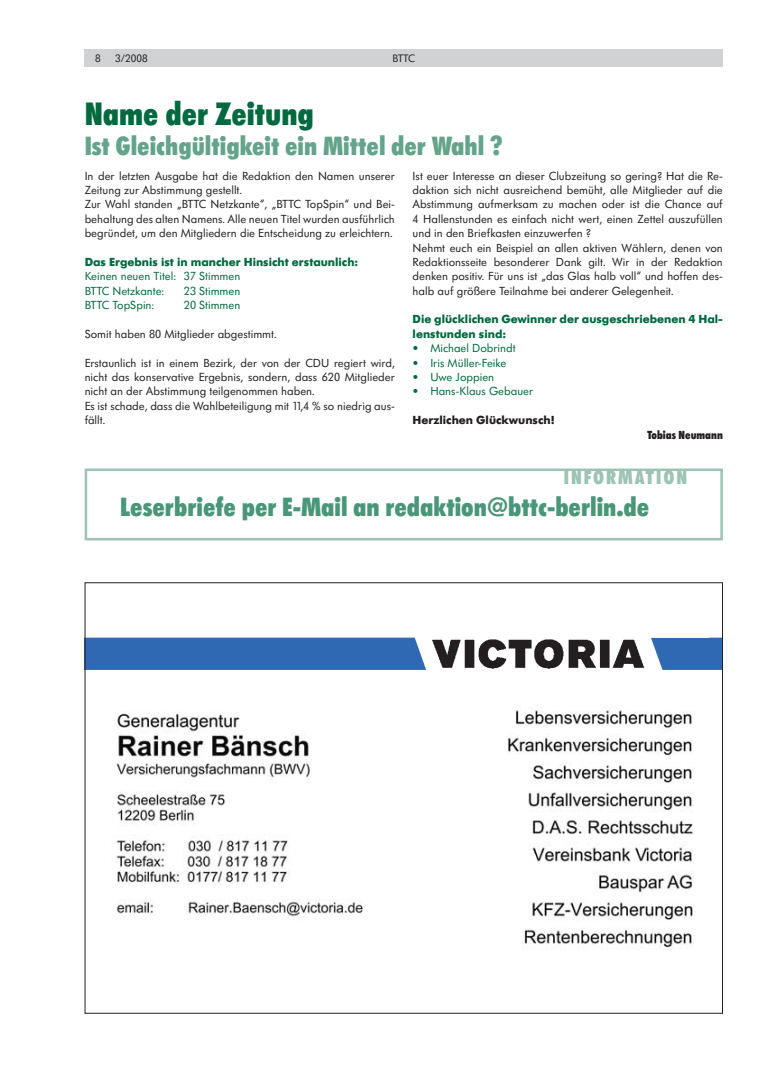
<style>
.page{position:relative;width:773px;height:1082px;background:#fff}
.page>*{position:absolute;margin:0;border:0;box-sizing:border-box;transform-origin:0 0}
.t1{font:33.75px "Futura SB Ext Bol Con";color:#00693f}
.t2{font:27.5px "Futura SB Ext Bol Con";color:#499679}
.t3{font:27.5px "Futura SB Ext Bol Con";color:#64a48b}
.t4{font:20px "Futura SB Ext Bol Con";letter-spacing:.1em;color:#9cc3b3}
.t5{font:12.25px/14.4px "Futura SB";color:#231f20}
.t6{font:12.25px/14.4px "Futura SB";color:#00693f}
.t7{font:700 12.25px/14.4px "Futura SB";color:#00693f}
.t8{font:700 12.25px "Futura SB";color:#231f20}
.t9{font:12.25px "Futura SB Ext Bol Con";color:#231f20}
.t10{font:11.25px "Futura SB";color:#231f20}
</style>
<div class="page">
<div style="left:85px;top:49px;width:637px;height:18px;background:#d1d2d4"></div>
<img style="left:116px;top:710px;width:578px;height:238px">
<img style="left:84px;top:631px;width:636px;height:47px">
<img style="left:428px;top:631px;width:220px;height:47px">
<div style="left:85px;top:468px;width:637px;height:72px;border:2px solid #9cc3b3"></div>
<p class="t10" style="left:95px;top:53px;width:7px">8</p>
<p class="t10" style="left:115px;top:53px;width:34px">3/2008</p>
<p class="t10" style="left:392px;top:53px;width:24px">BTTC</p>
<h1 class="t1" style="left:85px;top:101px;width:231px">Name der Zeitung</h1>
<h2 class="t3" style="left:85px;top:135px;width:419px">Ist Gleichgültigkeit ein Mittel der Wahl ?</h2>
<p class="t5" style="left:85px;top:169px;width:312px">In der letzten Ausgabe hat die Redaktion den Namen unserer Zeitung zur Abstimmung gestellt.<br>Zur Wahl standen „BTTC Netzkante“, „BTTC TopSpin“ und Bei&shy;behaltung des alten Namens. Alle neuen Titel wurden ausführlich begründet, um den Mitgliedern die Entscheidung zu erleichtern.</p>
<p class="t7" style="left:85px;top:256px;width:275px">Das Ergebnis ist in mancher Hinsicht erstaunlich:</p>
<p class="t6" style="left:85px;top:270px;width:157px">Keinen neuen Titel: 37 Stimmen<br>BTTC Netzkante:</p>
<p class="t6" style="left:184px;top:284px;width:58px">23 Stimmen</p>
<p class="t6" style="left:85px;top:299px;width:71px">BTTC TopSpin:</p>
<p class="t6" style="left:184px;top:299px;width:58px">20 Stimmen</p>
<p class="t5" style="left:85px;top:327px;width:193px">Somit haben 80 Mitglieder abgestimmt.</p>
<p class="t5" style="left:85px;top:356px;width:312px">Erstaunlich ist in einem Bezirk, der von der CDU regiert wird, nicht das konservative Ergebnis, sondern, dass 620 Mitglieder nicht an der Abstimmung teilgenommen haben.<br>Es ist schade, dass die Wahlbeteiligung mit 11,4 % so niedrig aus&shy;fällt.</p>
<p class="t5" style="left:412px;top:169px;width:312px">Ist euer Interesse an dieser Clubzeitung so gering? Hat die Re&shy;daktion sich nicht ausreichend bemüht, alle Mitglieder auf die Abstimmung aufmerksam zu machen oder ist die Chance auf 4 Hallenstunden es einfach nicht wert, einen Zettel auszufüllen und in den Briefkasten einzuwerfen ?<br>Nehmt euch ein Beispiel an allen aktiven Wählern, denen von Redaktionsseite besonderer Dank gilt. Wir in der Redaktion denken positiv. Für uns ist „das Glas halb voll“ und hoffen des&shy;halb auf größere Teilnahme bei anderer Gelegenheit.</p>
<p class="t7" style="left:412px;top:313px;width:312px">Die glücklichen Gewinner der ausgeschriebenen 4 Hal&shy;lenstunden sind:</p>
<p class="t6" style="left:412px;top:342px;width:105px">• Michael Dobrindt</p>
<p class="t6" style="left:412px;top:356px;width:95px">• Iris Müller-Feike</p>
<p class="t6" style="left:412px;top:370px;width:83px">• Uwe Joppien</p>
<p class="t6" style="left:412px;top:385px;width:122px">• Hans-Klaus Gebauer</p>
<p class="t8" style="left:412px;top:415px;width:143px">Herzlichen Glückwunsch!</p>
<p class="t9" style="left:647px;top:429px;width:77px">Tobias Neumann</p>
<h3 class="t4" style="left:563px;top:470px;width:125px">INFORMATION</h3>
<h2 class="t2" style="left:120px;top:496px;width:530px">Leserbriefe per E-Mail an redaktion@bttc-berlin.de</h2>
</div>
